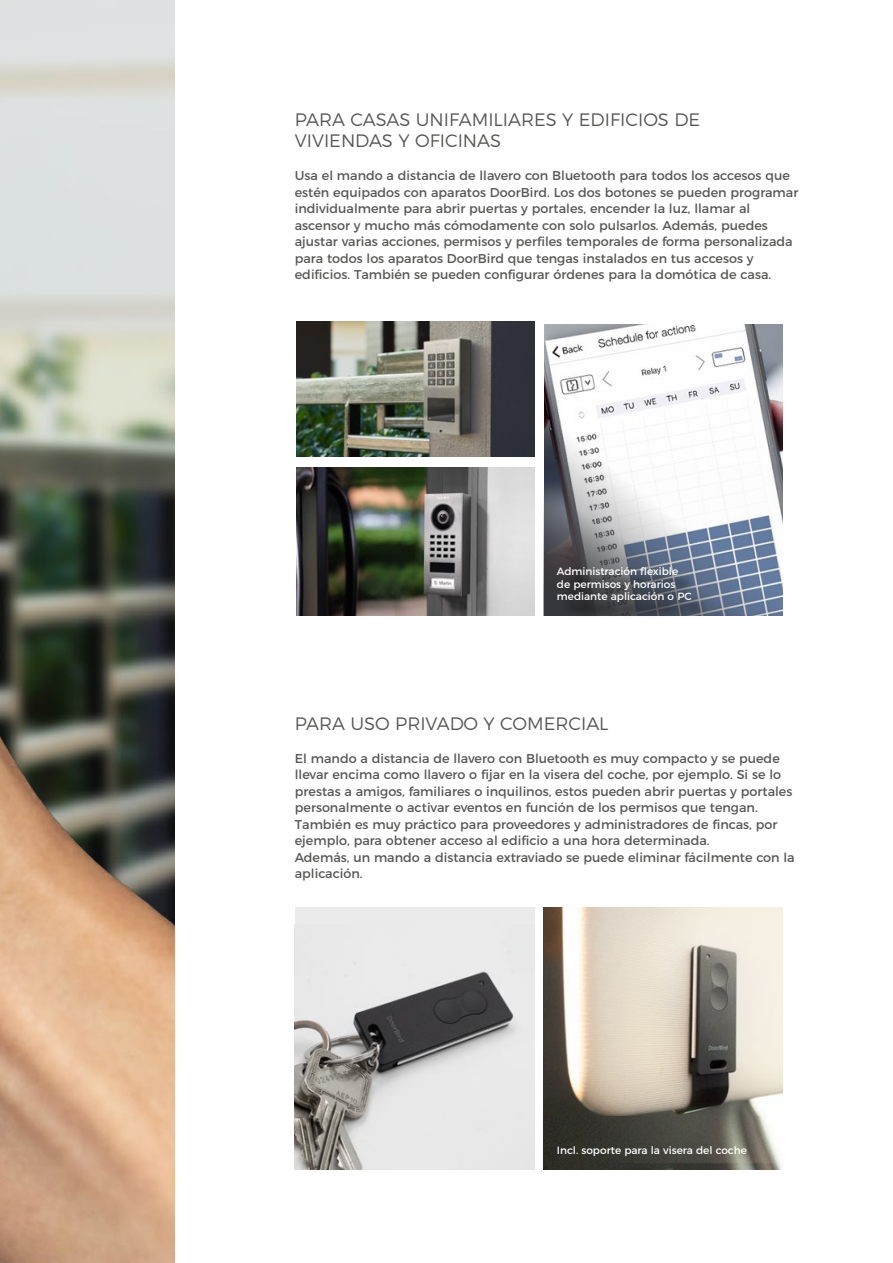
<style>
.page{position:relative;width:893px;height:1263px;background:#fff}
.page>*{position:absolute;margin:0;border:0;box-sizing:border-box;transform-origin:0 0}
.t1{font:300 18px/21.6px "Montserrat";color:#575756}
.t2{font:12.75px/16.5px "Montserrat";color:#575756}
.t3{font:10.5px/12.6px "Montserrat";color:#fff}
</style>
<div class="page">
<img style="left:544px;top:324px;width:238px;height:140px">
<img style="left:0;top:160px;width:174px;height:1103px">
<svg style="left:544px;top:464px;width:239px;height:152px"></svg>
<div style="left:295px;top:907px;width:239px;height:262px;background:#ebebeb"></div>
<img style="left:295px;top:971px;width:221px;height:198px">
<img style="left:544px;top:907px;width:238px;height:210px">
<img style="left:544px;top:1117px;width:238px;height:52px">
<div style="left:560px;top:570px;width:149px;height:50px;background:#000;opacity:.75"></div>
<img style="left:296px;top:321px;width:238px;height:135px">
<img style="left:296px;top:468px;width:238px;height:147px">
<h1 class="t1" style="left:295px;top:107px;width:407px">PARA CASAS UNIFAMILIARES Y EDIFICIOS DE<br>VIVIENDAS Y OFICINAS</h1>
<p class="t2" style="left:295px;top:167px;width:505px">Usa el mando a distancia de llavero con Bluetooth para todos los accesos que estén equipados con aparatos DoorBird. Los dos botones se pueden programar individualmente para abrir puertas y portales, encender la luz, llamar al ascensor y mucho más cómodamente con solo pulsarlos. Además, puedes ajustar varias acciones, permisos y perfiles temporales de forma personalizada para todos los aparatos DoorBird que tengas instalados en tus accesos y edificios. También se pueden configurar órdenes para la domótica de casa.</p>
<p class="t3" style="left:557px;top:564px;width:136px">Administración flexible de permisos y horarios mediante aplicación o PC</p>
<h1 class="t1" style="left:295px;top:711px;width:315px">PARA USO PRIVADO Y COMERCIAL</h1>
<p class="t2" style="left:295px;top:749px;width:501px">El mando a distancia de llavero con Bluetooth es muy compacto y se puede llevar encima como llavero o fijar en la visera del coche, por ejemplo. Si se lo prestas a amigos, familiares o inquilinos, estos pueden abrir puertas y portales personalmente o activar eventos en función de los permisos que tengan.<br>También es muy práctico para proveedores y administradores de fincas, por ejemplo, para obtener acceso al edificio a una hora determinada.<br>Además, un mando a distancia extraviado se puede eliminar fácilmente con la aplicación.</p>
<p class="t3" style="left:557px;top:1143px;width:192px">Incl. soporte para la visera del coche</p>
</div>
